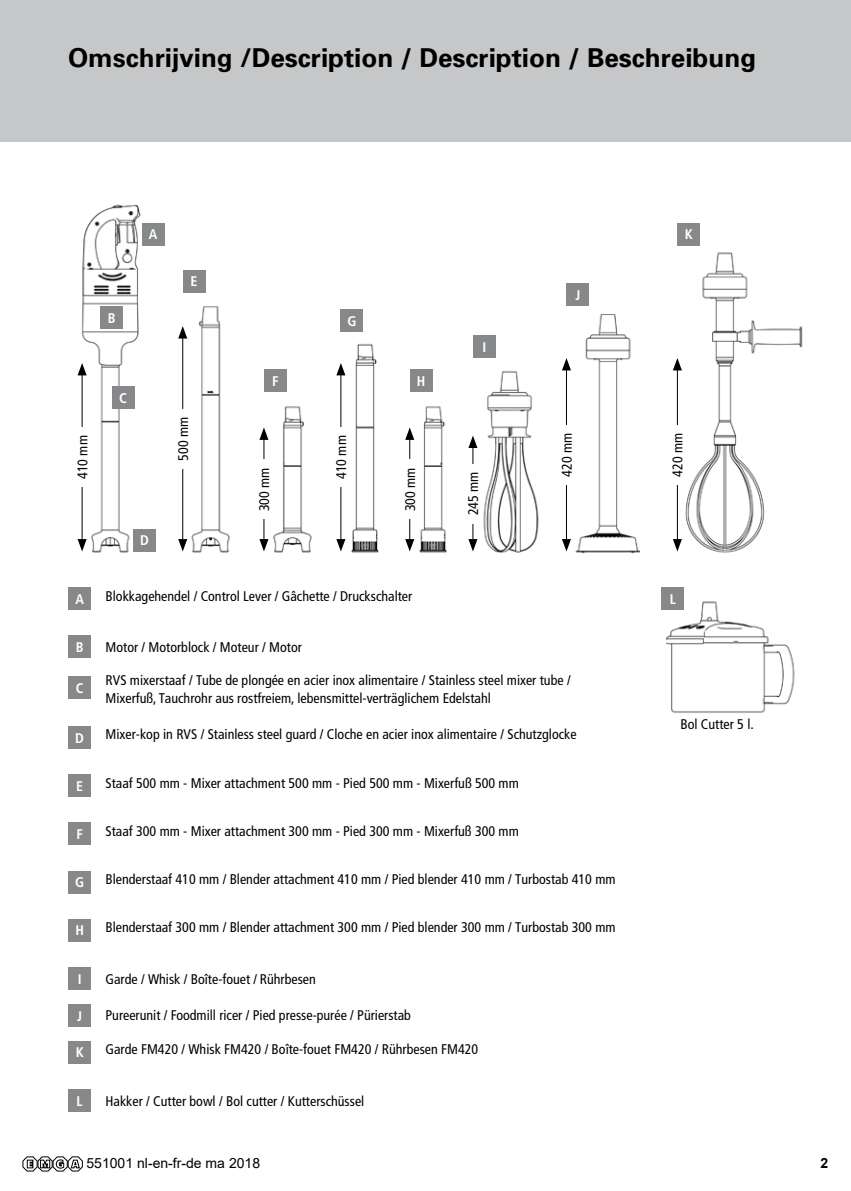
<style>
.page{position:relative;width:851px;height:1191px;background:#fff}
.page>*{position:absolute;margin:0;border:0;box-sizing:border-box;transform-origin:0 0}
.t1{font:700 26px "Univers";color:#000}
.t2{font:condensed 14px/18px "Frutiger";color:#000}
.t3{font:700 condensed 14px "Frutiger";color:#fff}
.t4{font:14px "Arial";color:#000}
.t5{font:700 14px "Arial";color:#000}
</style>
<div class="page">
<div style="left:0;top:0;width:850px;height:142px;background:#c6c7c8"></div>
<div style="left:68px;top:587px;width:23px;height:23px;background:#87888a"></div>
<div style="left:68px;top:635px;width:23px;height:23px;background:#87888a"></div>
<div style="left:68px;top:676px;width:23px;height:22px;background:#87888a"></div>
<div style="left:68px;top:1089px;width:23px;height:22px;background:#87888a"></div>
<div style="left:68px;top:1040px;width:23px;height:23px;background:#87888a"></div>
<div style="left:68px;top:726px;width:23px;height:23px;background:#87888a"></div>
<img style="left:77px;top:204px;width:726px;height:350px">
<img style="left:666px;top:601px;width:129px;height:112px">
<div style="left:142px;top:223px;width:22px;height:22px;background:#87888a"></div>
<div style="left:183px;top:270px;width:22px;height:22px;background:#87888a"></div>
<div style="left:264px;top:369px;width:22px;height:23px;background:#87888a"></div>
<div style="left:340px;top:309px;width:23px;height:23px;background:#87888a"></div>
<div style="left:409px;top:369px;width:23px;height:23px;background:#87888a"></div>
<div style="left:473px;top:335px;width:22px;height:23px;background:#87888a"></div>
<div style="left:566px;top:283px;width:23px;height:23px;background:#87888a"></div>
<div style="left:677px;top:223px;width:23px;height:22px;background:#87888a"></div>
<div style="left:661px;top:587px;width:23px;height:23px;background:#87888a"></div>
<div style="left:100px;top:306px;width:23px;height:23px;background:#87888a"></div>
<div style="left:112px;top:386px;width:22px;height:23px;background:#87888a"></div>
<div style="left:133px;top:529px;width:23px;height:22px;background:#87888a"></div>
<hr style="left:676px;top:367px;width:1px;height:175px;background:#000">
<svg style="left:672px;top:358px;width:9px;height:12px"></svg>
<svg style="left:672px;top:539px;width:9px;height:12px"></svg>
<hr style="left:566px;top:367px;width:1px;height:175px;background:#000">
<svg style="left:562px;top:358px;width:9px;height:12px"></svg>
<svg style="left:562px;top:539px;width:9px;height:12px"></svg>
<hr style="left:82px;top:372px;width:1px;height:170px;background:#000">
<svg style="left:78px;top:363px;width:9px;height:12px"></svg>
<svg style="left:78px;top:539px;width:9px;height:12px"></svg>
<hr style="left:263px;top:437px;width:1px;height:105px;background:#000">
<svg style="left:259px;top:427px;width:9px;height:13px"></svg>
<svg style="left:259px;top:539px;width:9px;height:12px"></svg>
<hr style="left:409px;top:437px;width:1px;height:105px;background:#000">
<svg style="left:405px;top:427px;width:9px;height:13px"></svg>
<svg style="left:405px;top:539px;width:9px;height:12px"></svg>
<hr style="left:472px;top:445px;width:1px;height:97px;background:#000">
<svg style="left:468px;top:435px;width:9px;height:13px"></svg>
<svg style="left:468px;top:539px;width:9px;height:12px"></svg>
<hr style="left:340px;top:372px;width:1px;height:170px;background:#000">
<svg style="left:336px;top:363px;width:9px;height:12px"></svg>
<svg style="left:336px;top:539px;width:9px;height:12px"></svg>
<hr style="left:182px;top:335px;width:1px;height:207px;background:#000">
<svg style="left:178px;top:326px;width:9px;height:12px"></svg>
<svg style="left:178px;top:539px;width:9px;height:12px"></svg>
<div style="left:670px;top:425px;width:14px;height:59px;background:#fff"></div>
<div style="left:559px;top:425px;width:14px;height:59px;background:#fff"></div>
<div style="left:75px;top:427px;width:14px;height:60px;background:#fff"></div>
<div style="left:257px;top:460px;width:14px;height:59px;background:#fff"></div>
<div style="left:402px;top:460px;width:15px;height:59px;background:#fff"></div>
<div style="left:465px;top:464px;width:15px;height:59px;background:#fff"></div>
<div style="left:333px;top:427px;width:15px;height:60px;background:#fff"></div>
<div style="left:175px;top:409px;width:15px;height:59px;background:#fff"></div>
<div style="left:68px;top:870px;width:23px;height:23px;background:#87888a"></div>
<div style="left:68px;top:774px;width:23px;height:23px;background:#87888a"></div>
<div style="left:68px;top:822px;width:23px;height:23px;background:#87888a"></div>
<div style="left:68px;top:1004px;width:23px;height:22px;background:#87888a"></div>
<div style="left:68px;top:967px;width:23px;height:22px;background:#87888a"></div>
<div style="left:68px;top:919px;width:23px;height:22px;background:#87888a"></div>
<svg style="left:23px;top:1156px;width:60px;height:15px"></svg>
<h1 class="t1" style="left:68px;top:43px;width:689px">Omschrijving /Description / Description / Beschreibung</h1>
<p class="t3" style="left:149px;top:226px;width:10px">A</p>
<p class="t3" style="left:108px;top:310px;width:9px">B</p>
<p class="t3" style="left:119px;top:390px;width:9px">C</p>
<p class="t3" style="left:190px;top:273px;width:8px">E</p>
<p class="t3" style="left:272px;top:373px;width:8px">F</p>
<p class="t3" style="left:347px;top:312px;width:11px">G</p>
<p class="t3" style="left:417px;top:373px;width:10px">H</p>
<p class="t3" style="left:482px;top:339px;width:5px">I</p>
<p class="t3" style="left:575px;top:287px;width:6px">J</p>
<p class="t3" style="left:684px;top:226px;width:10px">K</p>
<p class="t2" style="left:174px;top:461px;width:45px;rotate:-90deg">500 mm</p>
<p class="t2" style="left:74px;top:479px;width:45px;rotate:-90deg">410 mm</p>
<p class="t2" style="left:558px;top:476px;width:45px;rotate:-90deg">420 mm</p>
<p class="t2" style="left:668px;top:476px;width:45px;rotate:-90deg">420 mm</p>
<p class="t2" style="left:332px;top:479px;width:45px;rotate:-90deg">410 mm</p>
<p class="t2" style="left:255px;top:511px;width:45px;rotate:-90deg">300 mm</p>
<p class="t2" style="left:401px;top:511px;width:45px;rotate:-90deg">300 mm</p>
<p class="t2" style="left:464px;top:515px;width:45px;rotate:-90deg">245 mm</p>
<p class="t3" style="left:140px;top:532px;width:10px">D</p>
<p class="t3" style="left:75px;top:590px;width:10px">A</p>
<p class="t2" style="left:105px;top:587px;width:308px">Blokkagehendel / Control Lever / Gâchette / Druckschalter</p>
<p class="t3" style="left:76px;top:639px;width:9px">B</p>
<p class="t2" style="left:105px;top:638px;width:198px">Motor / Motorblock / Moteur / Motor</p>
<p class="t2" style="left:105px;top:671px;width:466px">RVS mixerstaaf / Tube de plongée en acier inox alimentaire / Stainless steel mixer tube /<br>Mixerfuß, Tauchrohr aus rostfreiem, lebensmittel-verträglichem Edelstahl</p>
<p class="t3" style="left:76px;top:679px;width:9px">C</p>
<p class="t3" style="left:75px;top:729px;width:10px">D</p>
<p class="t2" style="left:105px;top:725px;width:472px">Mixer-kop in RVS / Stainless steel guard / Cloche en acier inox alimentaire / Schutzglocke</p>
<p class="t3" style="left:76px;top:777px;width:8px">E</p>
<p class="t2" style="left:105px;top:774px;width:415px">Staaf 500 mm - Mixer attachment 500 mm - Pied 500 mm - Mixerfuß 500 mm</p>
<p class="t3" style="left:76px;top:826px;width:8px">F</p>
<p class="t2" style="left:105px;top:822px;width:415px">Staaf 300 mm - Mixer attachment 300 mm - Pied 300 mm - Mixerfuß 300 mm</p>
<p class="t3" style="left:75px;top:874px;width:11px">G</p>
<p class="t2" style="left:105px;top:870px;width:511px">Blenderstaaf 410 mm / Blender attachment 410 mm / Pied blender 410 mm / Turbostab 410 mm</p>
<p class="t3" style="left:75px;top:922px;width:10px">H</p>
<p class="t2" style="left:105px;top:918px;width:511px">Blenderstaaf 300 mm / Blender attachment 300 mm / Pied blender 300 mm / Turbostab 300 mm</p>
<p class="t3" style="left:78px;top:970px;width:5px">I</p>
<p class="t2" style="left:105px;top:970px;width:212px">Garde / Whisk / Boîte-fouet / Rührbesen</p>
<p class="t3" style="left:77px;top:1007px;width:6px">J</p>
<p class="t2" style="left:105px;top:1006px;width:307px">Pureerunit / Foodmill ricer / Pied presse-purée / Pürierstab</p>
<p class="t3" style="left:76px;top:1044px;width:10px">K</p>
<p class="t2" style="left:105px;top:1040px;width:374px">Garde FM420 / Whisk FM420 / Boîte-fouet FM420 / Rührbesen FM420</p>
<p class="t3" style="left:77px;top:1092px;width:8px">L</p>
<p class="t2" style="left:105px;top:1091px;width:260px">Hakker / Cutter bowl / Bol cutter / Kutterschüssel</p>
<p class="t3" style="left:669px;top:590px;width:8px">L</p>
<p class="t2" style="left:680px;top:715px;width:75px">Bol Cutter 5 l.</p>
<p class="t4" style="left:86px;top:1153px;width:175px">551001 nl-en-fr-de ma 2018</p>
<p class="t5" style="left:820px;top:1153px;width:9px">2</p>
</div>
